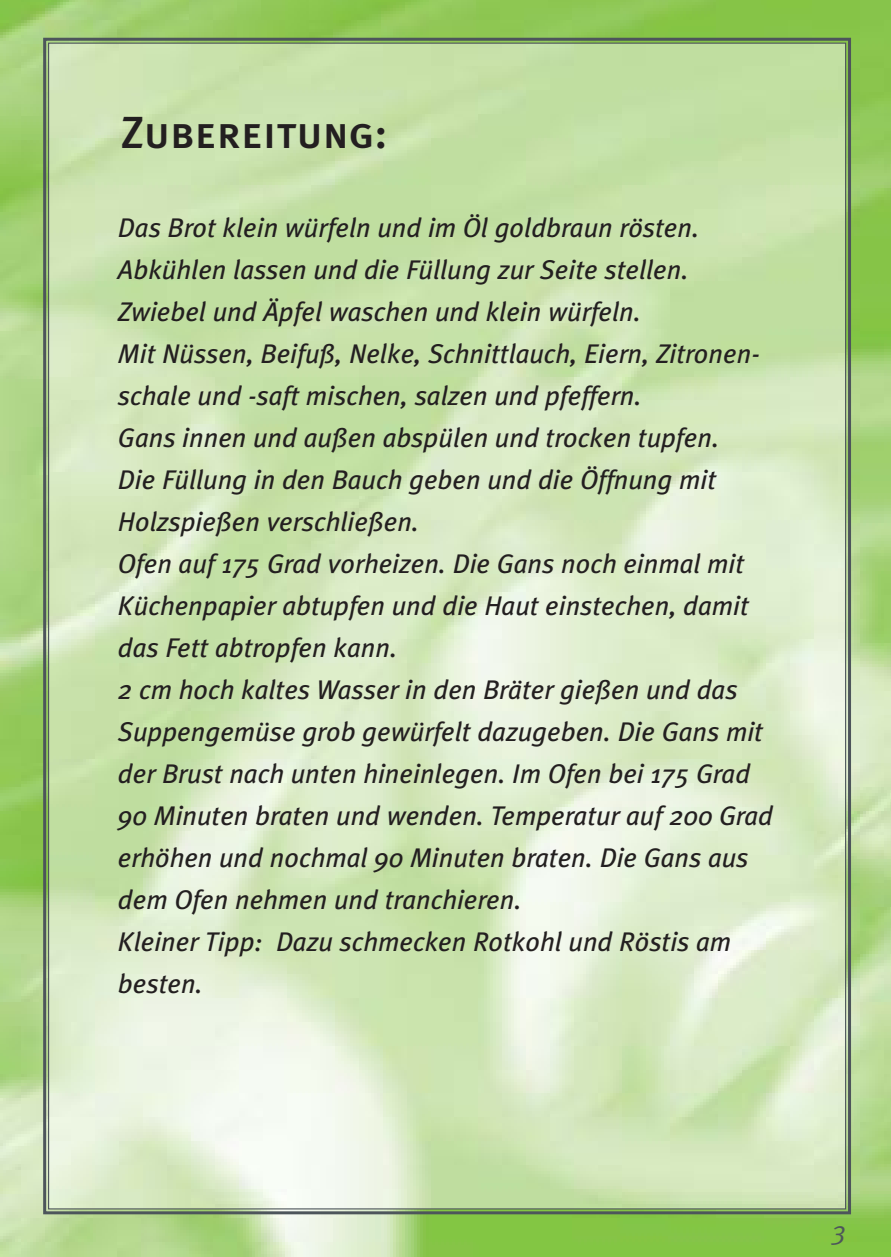
<style>
.page{position:relative;width:891px;height:1257px;background:#fff}
.page>*{position:absolute;margin:0;border:0;box-sizing:border-box;transform-origin:0 0}
.t1{font:45px "Meta Plus Medium Caps";color:#231f20}
.t2{font:italic 27px/42px "Meta Plus";color:#231f20}
.t3{font:italic 27px "Meta Plus Normal";color:#4d555b}
</style>
<div class="page">
<img style="left:0;top:0;width:891px;height:1257px">
<img style="left:50px;top:45px;width:794px;height:1162px">
<h1 class="t1" style="left:121px;top:107px;width:268px">Zubereitung:</h1>
<p class="t2" style="left:118px;top:210px;width:657px">Das Brot klein würfeln und im Öl goldbraun rösten.<br>Abkühlen lassen und die Füllung zur Seite stellen.<br>Zwiebel und Äpfel waschen und klein würfeln.<br>Mit Nüssen, Beifuß, Nelke, Schnittlauch, Eiern, Zitronen&shy;schale und -saft mischen, salzen und pfeffern.<br>Gans innen und außen abspülen und trocken tupfen.<br>Die Füllung in den Bauch geben und die Öffnung mit Holzspießen verschließen.<br>Ofen auf 175 Grad vorheizen. Die Gans noch einmal mit Küchenpapier abtupfen und die Haut einstechen, damit das Fett abtropfen kann.<br>2 cm hoch kaltes Wasser in den Bräter gießen und das Suppengemüse grob gewürfelt dazugeben. Die Gans mit der Brust nach unten hineinlegen. Im Ofen bei 175 Grad 90 Minuten braten und wenden. Temperatur auf 200 Grad erhöhen und nochmal 90 Minuten braten. Die Gans aus dem Ofen nehmen und tranchieren.<br>Kleiner Tipp: Dazu schmecken Rotkohl und Röstis am besten.</p>
<p class="t3" style="left:832px;top:1222px;width:16px">3</p>
</div>
